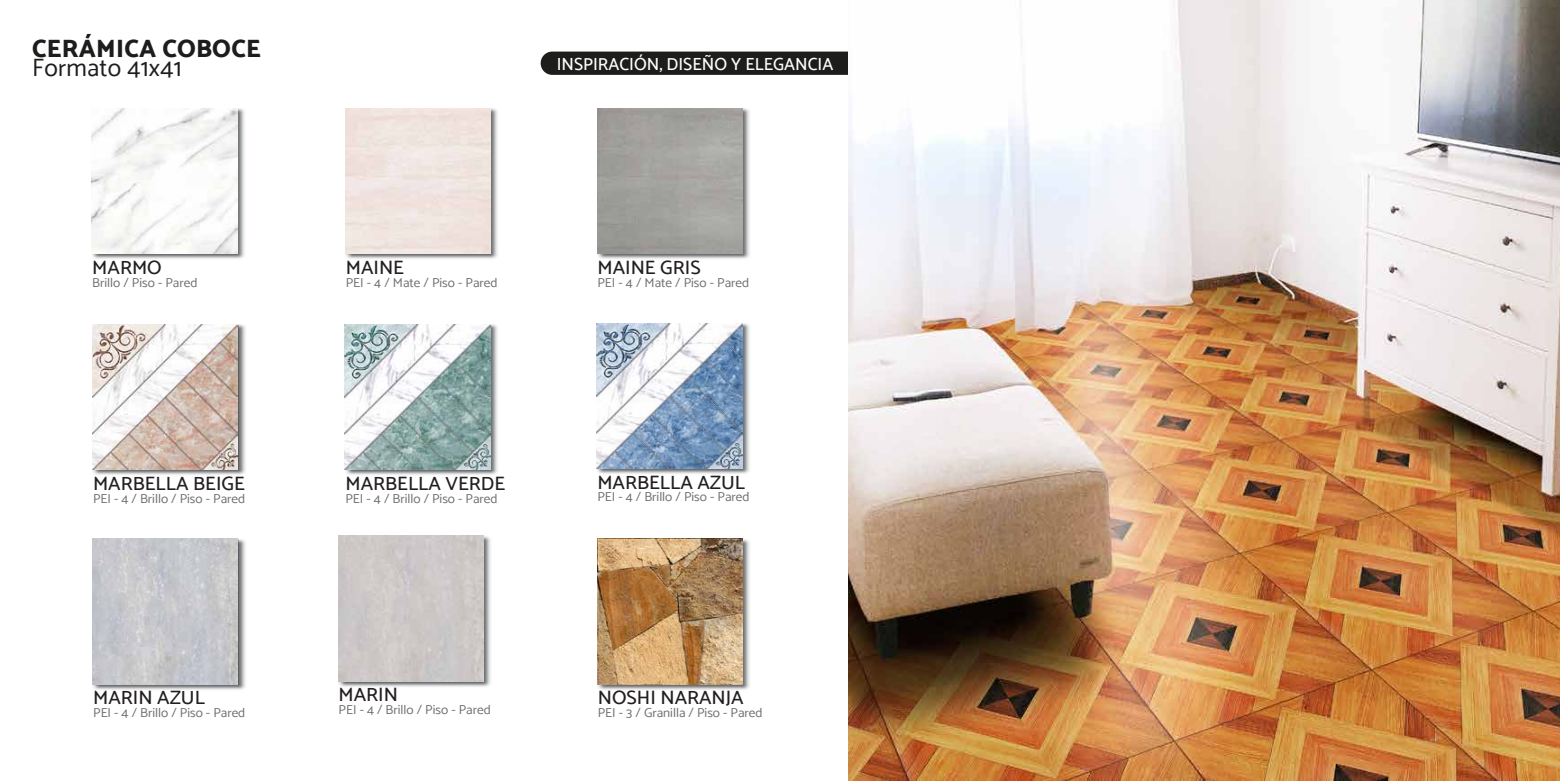
<style>
.page{position:relative;width:1560px;height:781px;background:#fff}
.page>*{position:absolute;margin:0;border:0;box-sizing:border-box;transform-origin:0 0}
.t1{font:800 25px "Catamaran";letter-spacing:.01em;color:#1d1d1b}
.t2{font:25px "Catamaran";letter-spacing:.01em;color:#1d1d1b}
.t3{font:500 19.25px "Catamaran";color:#231f20}
.t4{font:500 17.5px "Catamaran";color:#fff}
.t5{font:12.88px "Catamaran";color:#6d6f71}
</style>
<div class="page">
<div style="left:540px;top:52px;width:347px;height:23px;background:#1d1d1b;border-radius:12px"></div>
<img style="left:849px;top:0;width:710px;height:781px">
<img style="left:338px;top:536px;width:153px;height:151px">
<div style="left:338px;top:536px;width:145px;height:145px;background:#cdc8c6"></div>
<img style="left:93px;top:539px;width:153px;height:151px">
<img style="left:93px;top:539px;width:145px;height:145px">
<img style="left:345px;top:108px;width:153px;height:151px">
<div style="left:345px;top:108px;width:145px;height:146px;background:#f0e4de"></div>
<img style="left:92px;top:108px;width:153px;height:151px">
<img style="left:92px;top:108px;width:145px;height:146px">
<img style="left:597px;top:108px;width:153px;height:151px">
<img style="left:597px;top:108px;width:145px;height:146px">
<img style="left:597px;top:323px;width:153px;height:151px">
<img style="left:597px;top:323px;width:145px;height:145px">
<img style="left:93px;top:324px;width:153px;height:151px">
<img style="left:93px;top:324px;width:145px;height:145px">
<img style="left:345px;top:324px;width:153px;height:151px">
<img style="left:345px;top:324px;width:145px;height:145px">
<img style="left:597px;top:539px;width:153px;height:151px">
<img style="left:597px;top:539px;width:145px;height:145px">
<h1 class="t1" style="left:32px;top:34px;width:230px">CERÁMICA COBOCE</h1>
<h1 class="t2" style="left:32px;top:53px;width:151px">Formato 41x41</h1>
<h3 class="t4" style="left:556px;top:53px;width:278px">INSPIRACIÓN, DISEÑO Y ELEGANCIA</h3>
<h2 class="t3" style="left:92px;top:256px;width:71px">MARMO</h2>
<p class="t5" style="left:92px;top:274px;width:107px">Brillo / Piso - Pared</p>
<h2 class="t3" style="left:346px;top:256px;width:60px">MAINE</h2>
<p class="t5" style="left:346px;top:274px;width:153px">PEI - 4 / Mate / Piso - Pared</p>
<h2 class="t3" style="left:597px;top:256px;width:105px">MAINE GRIS</h2>
<p class="t5" style="left:597px;top:274px;width:153px">PEI - 4 / Mate / Piso - Pared</p>
<h2 class="t3" style="left:93px;top:472px;width:153px">MARBELLA BEIGE</h2>
<p class="t5" style="left:93px;top:490px;width:154px">PEI - 4 / Brillo / Piso - Pared</p>
<h2 class="t3" style="left:345px;top:472px;width:161px">MARBELLA VERDE</h2>
<p class="t5" style="left:345px;top:490px;width:154px">PEI - 4 / Brillo / Piso - Pared</p>
<h2 class="t3" style="left:597px;top:470px;width:149px">MARBELLA AZUL</h2>
<p class="t5" style="left:597px;top:489px;width:154px">PEI - 4 / Brillo / Piso - Pared</p>
<h2 class="t3" style="left:93px;top:686px;width:113px">MARIN AZUL</h2>
<p class="t5" style="left:93px;top:705px;width:154px">PEI - 4 / Brillo / Piso - Pared</p>
<h2 class="t3" style="left:338px;top:683px;width:61px">MARIN</h2>
<p class="t5" style="left:338px;top:702px;width:154px">PEI - 4 / Brillo / Piso - Pared</p>
<h2 class="t3" style="left:598px;top:686px;width:147px">NOSHI NARANJA</h2>
<p class="t5" style="left:598px;top:705px;width:166px">PEI - 3 / Granilla / Piso - Pared</p>
</div>
